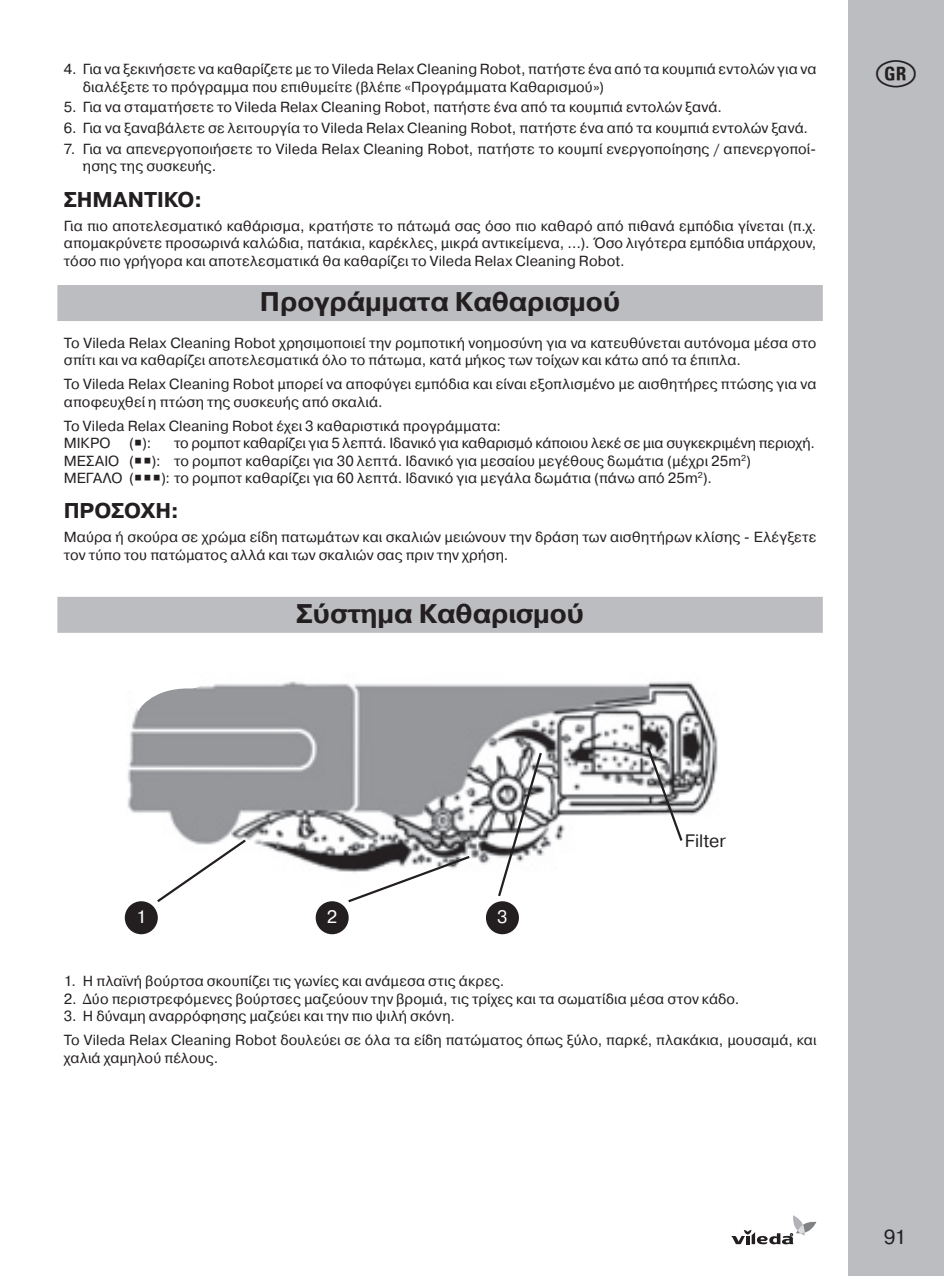
<style>
.page{position:relative;width:944px;height:1276px;background:#fff}
.page>*{position:absolute;margin:0;border:0;box-sizing:border-box;transform-origin:0 0}
.t1{font:40.5px "Vileda National Pi";color:#231f20}
.t2{font:700 27px "Pragmatica";color:#231f20}
.t3{font:700 21.38px "Pragmatica";letter-spacing:-.005em;color:#231f20}
.t4{font:20.25px "Pragmatica";color:#231f20}
.t5{font:18px "Pragmatica";color:#231f20}
.t6{font:18px "Pragmatica";color:#fff}
.t7{font:14.62px/17.6px "Pragmatica";letter-spacing:.01em;color:#231f20}
</style>
<div class="page">
<div style="left:848px;top:0;width:96px;height:1276px;background:#bcbdc0"></div>
<svg style="left:731px;top:1215px;width:85px;height:29px"></svg>
<div style="left:57px;top:285px;width:766px;height:36px;background:#bcbdc0"></div>
<div style="left:57px;top:597px;width:766px;height:36px;background:#bcbdc0"></div>
<img style="left:124px;top:681px;width:594px;height:254px">
<svg style="left:131px;top:681px;width:76px;height:30px"></svg>
<div style="left:125px;top:901px;width:33px;height:33px;background:#231f20;border-radius:50%"></div>
<div style="left:316px;top:901px;width:33px;height:33px;background:#231f20;border-radius:50%"></div>
<div style="left:486px;top:901px;width:33px;height:33px;background:#231f20;border-radius:50%"></div>
<svg style="left:155px;top:837px;width:93px;height:67px"></svg>
<svg style="left:346px;top:854px;width:126px;height:50px"></svg>
<svg style="left:496px;top:750px;width:48px;height:148px"></svg>
<svg style="left:645px;top:745px;width:39px;height:98px"></svg>
<p class="t7" style="left:83px;top:60px;width:735px;text-indent:-19px">4. Για να ξεκινήσετε να καθαρίζετε με το Vileda Relax Cleaning Robot, πατήστε ένα από τα κουμπιά εντολών για να διαλέξετε το πρόγραμμα που επιθυμείτε (βλέπε «Προγράμματα Καθαρισμού»)</p>
<h1 class="t1" style="left:876px;top:49px;width:42px">K</h1>
<p class="t7" style="left:64px;top:99px;width:660px">5. Για να σταματήσετε το Vileda Relax Cleaning Robot, πατήστε ένα από τα κουμπιά εντολών ξανά.</p>
<p class="t7" style="left:64px;top:119px;width:746px">6. Για να ξαναβάλετε σε λειτουργία το Vileda Relax Cleaning Robot, πατήστε ένα από τα κουμπιά εντολών ξανά.</p>
<p class="t7" style="left:83px;top:140px;width:735px;text-indent:-19px">7. Για να απενεργοποιήσετε το Vileda Relax Cleaning Robot, πατήστε το κουμπί ενεργοποίησης / απενεργοποί&shy;ησης της συσκευής.</p>
<h3 class="t3" style="left:64px;top:187px;width:140px">ΣΗΜΑνΤιΚΟ:</h3>
<p class="t7" style="left:64px;top:217px;width:754px;text-align:justify">Για πιο αποτελεσματικό καθάρισμα, κρατήστε το πάτωμά σας όσο πιο καθαρό από πιθανά εμπόδια γίνεται (π.χ. απομακρύνετε προσωρινά καλώδια, πατάκια, καρέκλες, μικρά αντικείμενα, …). Όσο λιγότερα εμπόδια υπάρχουν, τόσο πιο γρήγορα και αποτελεσματικά θα καθαρίζει το Vileda Relax Cleaning Robot.</p>
<h2 class="t2" style="left:260px;top:286px;width:362px">Προγράμματα Καθαρισμού</h2>
<p class="t7" style="left:64px;top:334px;width:754px">Το Vileda Relax Cleaning Robot χρησιμοποιεί την ρομποτική νοημοσύνη για να κατευθύνεται αυτόνομα μέσα στο σπίτι και να καθαρίζει αποτελεσματικά όλο το πάτωμα, κατά μήκος των τοίχων και κάτω από τα έπιπλα.</p>
<p class="t7" style="left:64px;top:375px;width:754px">Το Vileda Relax Cleaning Robot μπορεί να αποφύγει εμπόδια και είναι εξοπλισμένο με αισθητήρες πτώσης για να αποφευχθεί η πτώση της συσκευής από σκαλιά.</p>
<p class="t7" style="left:64px;top:417px;width:439px">Το Vileda Relax Cleaning Robot έχει 3 καθαριστικά προγράμματα:<br>ΜΙΚΡΟ</p>
<p class="t7" style="left:64px;top:434px;width:753px;text-indent:110px">το ρομποτ καθαρίζει για 5 λεπτά. Ιδανικό για καθαρισμό κάποιου λεκέ σε μια συγκεκριμένη περιοχή.<br>MEΣΑΙΟ (○○): το ρομποτ καθαρίζει για 30 λεπτά. Ιδανικό για μεσαίου μεγέθους δωμάτια (μέχρι 25m<sup>2</sup>)<br>ΜΕΓΑΛΟ (○○○): το ρομποτ καθαρίζει για 60 λεπτά. Ιδανικό για μεγάλα δωμάτια (πάνω από 25m<sup>2</sup>).</p>
<h3 class="t3" style="left:64px;top:499px;width:117px">ΠΡΟΣΟΧΗ:</h3>
<p class="t7" style="left:64px;top:529px;width:754px">Μαύρα ή σκούρα σε χρώμα είδη πατωμάτων και σκαλιών μειώνουν την δράση των αισθητήρων κλίσης - Ελέγξετε τον τύπο του πατώματος αλλά και των σκαλιών σας πριν την χρήση.</p>
<p class="t7" style="left:129px;top:434px;width:24px">(○):</p>
<h2 class="t2" style="left:296px;top:598px;width:290px">Σύστημα Καθαρισμού</h2>
<p class="t6" style="left:136px;top:907px;width:12px">1</p>
<p class="t6" style="left:327px;top:907px;width:12px">2</p>
<p class="t6" style="left:497px;top:907px;width:12px">3</p>
<p class="t5" style="left:685px;top:831px;width:43px">Filter</p>
<p class="t7" style="left:64px;top:972px;width:442px">1. Η πλαϊνή βούρτσα σκουπίζει τις γωνίες και ανάμεσα στις άκρες.</p>
<p class="t7" style="left:64px;top:990px;width:677px">2. Δύο περιστρεφόμενες βούρτσες μαζεύουν την βρομιά, τις τρίχες και τα σωματίδια μέσα στον κάδο.</p>
<p class="t7" style="left:64px;top:1004px;width:754px;line-height:23.8px">3. Η δύναμη αναρρόφησης μαζεύει και την πιο ψιλή σκόνη.<br>Το Vileda Relax Cleaning Robot δουλεύει σε όλα τα είδη πατώματος όπως ξύλο, παρκέ, πλακάκια, μουσαμά, και</p>
<p class="t7" style="left:64px;top:1049px;width:156px">χαλιά χαμηλού πέλους.</p>
<h3 class="t4" style="left:884px;top:1226px;width:24px">91</h3>
</div>
